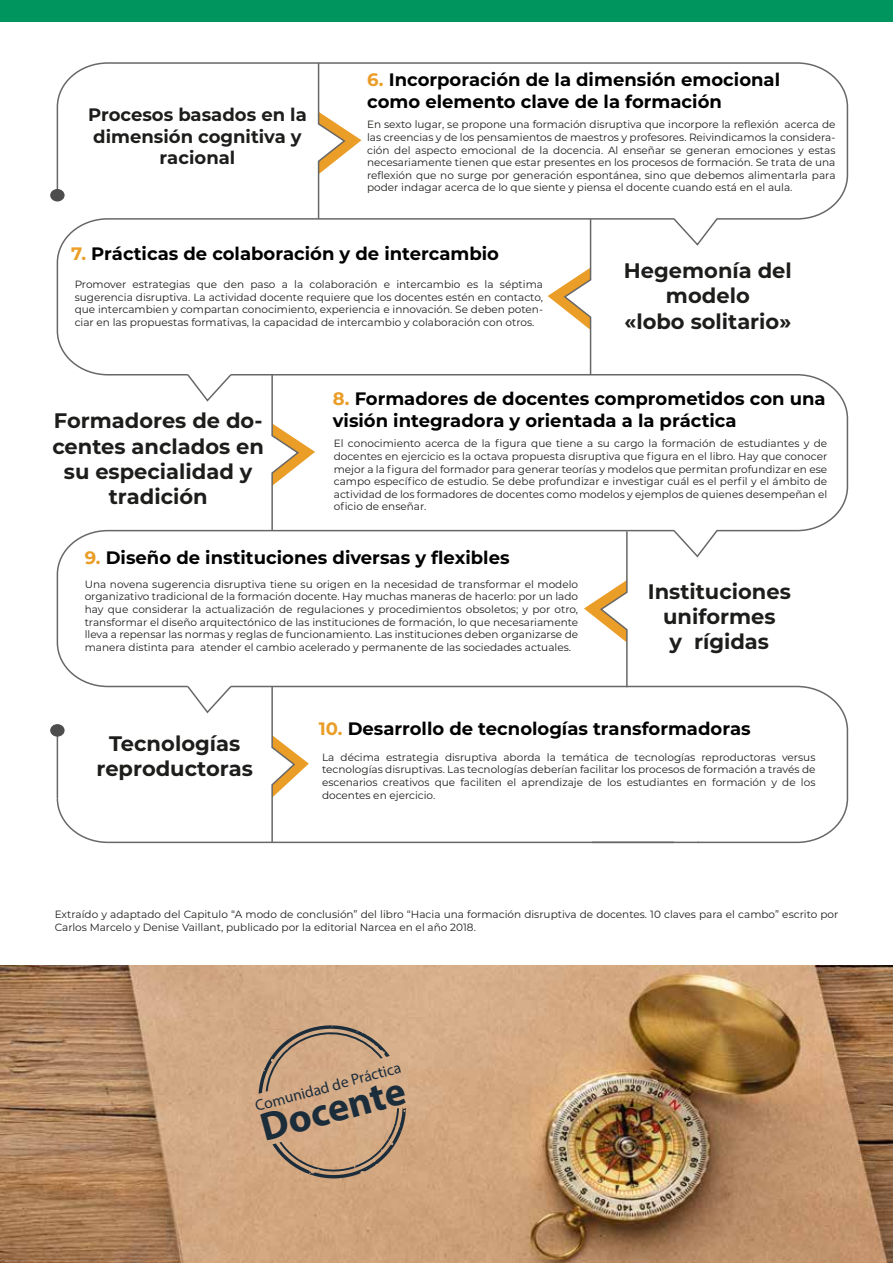
<style>
.page{position:relative;width:893px;height:1263px;background:#fff}
.page>*{position:absolute;margin:0;border:0;box-sizing:border-box;transform-origin:0 0}
.t1{font:700 39.9px "Myriad Pro";color:#1b2c3b}
.t2{font:700 21px/25.2px "Montserrat";color:#1d1d1b;text-align:center}
.t3{font:700 18px/21.6px "Montserrat";color:#010101}
.t4{font:700 18px/21.6px "Montserrat";color:#1d1d1b;text-align:center}
.t5{font:15.6px "Myriad Pro";color:#1b2c3b}
.t6{font:10.5px/12.6px "Montserrat";color:#1d1d1b;text-align:justify}
.s1{color:#ea9d27}
</style>
<div class="page">
<img style="left:0;top:966px;width:893px;height:297px">
<svg style="left:271px;top:376px;width:44px;height:153px"></svg>
<svg style="left:271px;top:688px;width:38px;height:156px"></svg>
<hr style="left:592px;top:842px;width:107px;height:1px;background:#676767">
<svg style="left:56px;top:62px;width:793px;height:158px"></svg>
<svg style="left:56px;top:217px;width:742px;height:159px"></svg>
<svg style="left:186px;top:373px;width:47px;height:29px"></svg>
<svg style="left:672px;top:373px;width:177px;height:185px"></svg>
<hr style="left:231px;top:686px;width:566px;height:1px;background:#676767">
<svg style="left:56px;top:529px;width:619px;height:159px"></svg>
<svg style="left:795px;top:685px;width:54px;height:159px"></svg>
<hr style="left:108px;top:842px;width:566px;height:1px;background:#676767">
<svg style="left:186px;top:684px;width:47px;height:30px"></svg>
<svg style="left:56px;top:797px;width:53px;height:47px"></svg>
<hr style="left:57px;top:730px;width:1px;height:68px;background:#676767">
<div style="left:50px;top:189px;width:15px;height:12px;background:#4d4d4d;border-radius:50%"></div>
<div style="left:50px;top:724px;width:15px;height:13px;background:#4d4d4d;border-radius:50%"></div>
<hr style="left:698px;top:842px;width:99px;height:1px;background:#676767">
<svg style="left:548px;top:217px;width:44px;height:159px"></svg>
<svg style="left:584px;top:530px;width:44px;height:158px"></svg>
<div style="left:0;top:0;width:893px;height:21px;background:#00945f"></div>
<svg style="left:272px;top:1106px;width:134px;height:72px;background:#c29d7c"></svg>
<svg style="left:259px;top:1025px;width:131px;height:69px;background:#c19d7e"></svg>
<h3 class="t4" style="left:88px;top:103px;width:220px">Procesos basados en la dimensión cognitiva y racional</h3>
<h3 class="t3" style="left:367px;top:68px;width:414px"><span class="s1">6.</span> Incorporación de la dimensión emocional como elemento clave de la formación</h3>
<p class="t6" style="left:367px;top:118px;width:470px">En sexto lugar, se propone una formación disruptiva que incorpore la reflexión acerca de las creencias y de los pensamientos de maestros y profesores. Reivindicamos la considera&shy;ción del aspecto emocional de la docencia. Al enseñar se generan emociones y estas necesariamente tienen que estar presentes en los procesos de formación. Se trata de una reflexión que no surge por generación espontánea, sino que debemos alimentarla para poder indagar acerca de lo que siente y piensa el docente cuando está en el aula.</p>
<h3 class="t3" style="left:71px;top:242px;width:429px"><span class="s1">7.</span> Prácticas de colaboración y de intercambio</h3>
<p class="t6" style="left:75px;top:278px;width:470px">Promover estrategias que den paso a la colaboración e intercambio es la séptima sugerencia disruptiva. La actividad docente requiere que los docentes estén en contacto, que intercambien y compartan conocimiento, experiencia e innovación. Se deben poten&shy;ciar en las propuestas formativas, la capacidad de intercambio y colaboración con otros.</p>
<h2 class="t2" style="left:624px;top:257px;width:169px">Hegemonía del modelo<br>«lobo solitario»</h2>
<h2 class="t2" style="left:52px;top:407px;width:213px">Formadores de do&shy;centes anclados en su especialidad y tradición</h2>
<h3 class="t3" style="left:333px;top:387px;width:494px"><span class="s1">8.</span> Formadores de docentes comprometidos con una visión integradora y orientada a la práctica</h3>
<p class="t6" style="left:334px;top:437px;width:495px">El conocimiento acerca de la figura que tiene a su cargo la formación de estudiantes y de docentes en ejercicio es la octava propuesta disruptiva que figura en el libro. Hay que conocer mejor a la figura del formador para generar teorías y modelos que permitan profundizar en ese campo específico de estudio. Se debe profundizar e investigar cuál es el perfil y el ámbito de actividad de los formadores de docentes como modelos y ejemplos de quienes desempeñan el oficio de enseñar.</p>
<h3 class="t3" style="left:85px;top:546px;width:426px"><span class="s1">9.</span> Diseño de instituciones diversas y flexibles</h3>
<p class="t6" style="left:85px;top:577px;width:495px">Una novena sugerencia disruptiva tiene su origen en la necesidad de transformar el modelo organizativo tradicional de la formación docente. Hay muchas maneras de hacerlo: por un lado hay que considerar la actualización de regulaciones y procedimientos obsoletos; y por otro, transformar el diseño arquitectónico de las instituciones de formación, lo que necesariamente lleva a repensar las normas y reglas de funcionamiento. Las instituciones deben organizarse de manera distinta para atender el cambio acelerado y permanente de las sociedades actuales.</p>
<h2 class="t2" style="left:648px;top:578px;width:145px">Instituciones uniformes<br>y rígidas</h2>
<h2 class="t2" style="left:97px;top:730px;width:158px">Tecnologías reproductoras</h2>
<h3 class="t3" style="left:319px;top:716px;width:433px"><span class="s1">10.</span> Desarrollo de tecnologías transformadoras</h3>
<p class="t6" style="left:322px;top:750px;width:495px">La décima estrategia disruptiva aborda la temática de tecnologías reproductoras versus tecnologías disruptivas. Las tecnologías deberían facilitar los procesos de formación a través de escenarios creativos que faciliten el aprendizaje de los estudiantes en formación y de los docentes en ejercicio.</p>
<p class="t6" style="left:55px;top:907px;width:785px">Extraído y adaptado del Capitulo “A modo de conclusión” del libro “Hacia una formación disruptiva de docentes. 10 claves para el cambo” escrito por<br>Carlos Marcelo y Denise Vaillant, publicado por la editorial Narcea en el año 2018.</p>
<h3 class="t5" style="left:253px;top:1097px;width:152px;rotate:-15deg">Comunidad de Práctica</h3>
<h1 class="t1" style="left:255px;top:1103px;width:150px;rotate:-15deg">Docente</h1>
</div>
